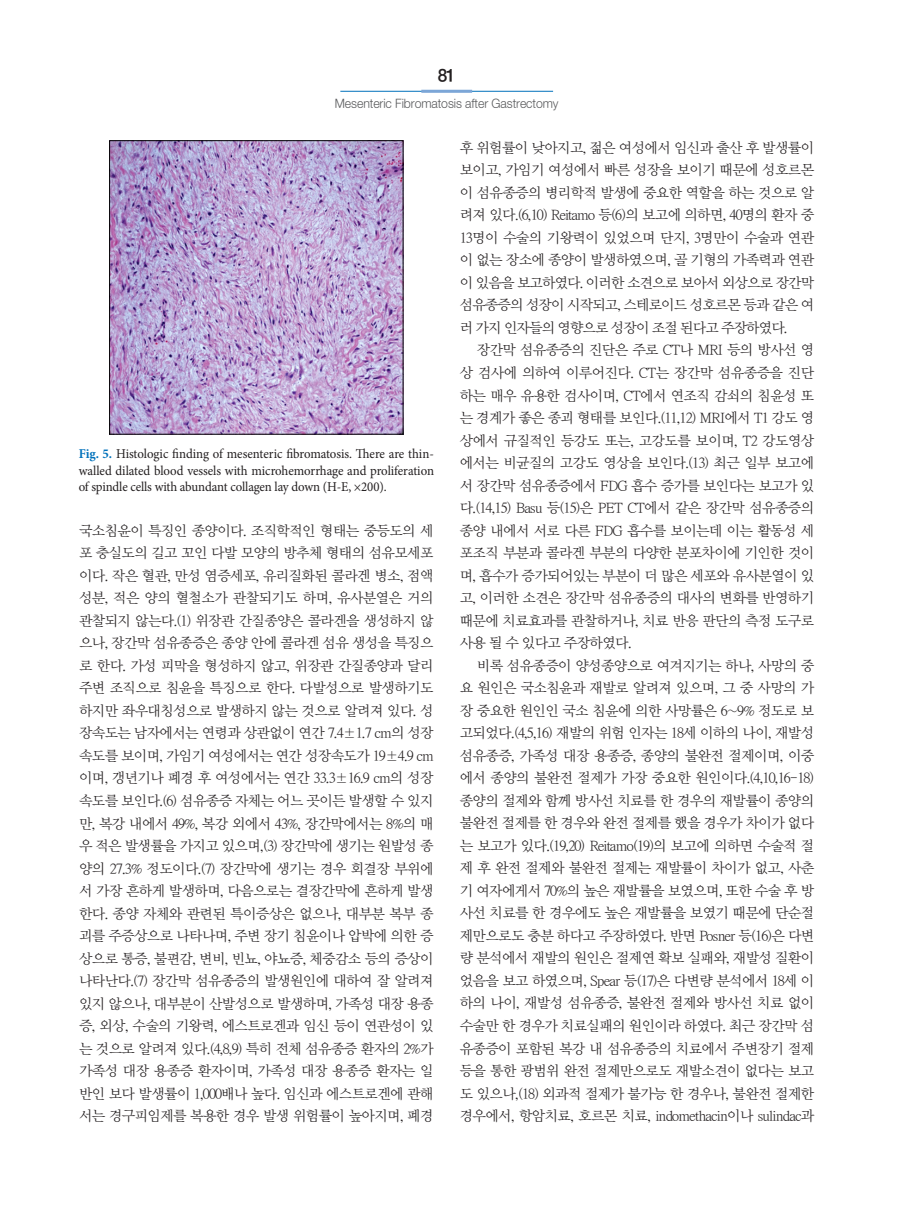
<style>
.page{position:relative;width:919px;height:1217px;background:#fff}
.page>*{position:absolute;margin:0;border:0;box-sizing:border-box;transform-origin:0 0}
.t1{font:18px "Sand Kg";color:#231f20}
.본문_바탕글{font:14.25px/22.5px "Y Mj O42";letter-spacing:-.1em;color:#231f20;text-align:justify}
.그림제목{font:13.5px/16.2px "Minion Pro";letter-spacing:-.01em;color:#231f20;text-align:justify;scale:.95 1}
.머리글_왼쪽{font:12.75px "Sand Jg";letter-spacing:-.005em;color:#57585a}
.s1{font-weight:700;color:#0071bb}
.s2{font-family:"YDIY Mj O310"}
</style>
<div class="page">
<hr style="left:340px;top:91px;width:213px;height:1px;background:#0071bb">
<div style="left:421px;top:90px;width:51px;height:3px;background:#7ca6d7;border:2px solid #7ca6d7"></div>
<img style="left:111px;top:142px;width:290px;height:290px">
<div style="left:109px;top:140px;width:294px;height:294px;border:1px solid #000"></div>
<p class="t1" style="left:438px;top:67px;width:19px">81</p>
<p class="머리글_왼쪽" style="left:335px;top:98px;width:225px">Mesenteric Fibromatosis after Gastrectomy</p>
<p class="그림제목" style="left:79px;top:446px;width:375px"><span class="s1">Fig. 5.</span> Histologic finding of mesenteric fibromatosis. There are thin&shy;walled dilated blood vessels with microhemorrhage and proliferation of spindle cells with abundant collagen lay down (H-E, ×200).</p>
<p class="본문_바탕글" style="left:79px;top:519px;width:357px">국소침윤이 특징인 종양이다. 조직학적인 형태는 중등도의 세 포 충실도의 길고 꼬인 다발 모양의 방추체 형태의 섬유모세포 이다. 작은 혈관, 만성 염증세포, 유리질화된 콜라겐 병소, 점액 성분, 적은 양의 혈철소가 관찰되기도 하며, 유사분열은 거의 관찰되지 않는다.(1) 위장관 간질종양은 콜라겐을 생성하지 않 으나, 장간막 섬유종증은 종양 안에 콜라겐 섬유 생성을 특징으 로 한다. 가성 피막을 형성하지 않고, 위장관 간질종양과 달리 주변 조직으로 침윤을 특징으로 한다. 다발성으로 발생하기도 하지만 좌우대칭성으로 발생하지 않는 것으로 알려져 있다. 성 장속도는 남자에서는 연령과 상관없이 연간 7.4±1.7 cm의 성장 속도를 보이며, 가임기 여성에서는 연간 성장속도가 19±4.9 cm 이며, 갱년기나 폐경 후 여성에서는 연간 33.3±16.9 cm의 성장 속도를 보인다.(6) 섬유종증 자체는 어느 곳이든 발생할 수 있지 만, 복강 내에서 49%, 복강 외에서 43%, 장간막에서는 8%의 매 우 적은 발생률을 가지고 있으며,(3) 장간막에 생기는 원발성 종 양의 27.3% 정도이다.(7) 장간막에 생기는 경우 회결장 부위에 서 가장 흔하게 발생하며, 다음으로는 결장간막에 흔하게 발생 한다. 종양 자체와 관련된 특이증상은 없으나, 대부분 복부 종 괴를 주증상으로 나타나며, 주변 장기 침윤이나 압박에 의한 증 상으로 통증, 불편감, 변비, 빈뇨, 야뇨증, 체중감소 등의 증상이 나타난다.(7) 장간막 섬유종증의 발생원인에 대하여 잘 알려져 있지 않으나, 대부분이 산발성으로 발생하며, 가족성 대장 용종 증, 외상, 수술의 기왕력, 에스트로겐과 임신 등이 연관성이 있 는 것으로 알려져 있다.(4,8,9) 특히 전체 섬유종증 환자의 2%가 가족성 대장 용종증 환자이며, 가족성 대장 용종증 환자는 일 반인 보다 발생률이 1,000배나 높다. 임신과 에스트로겐에 관해 서는 경구피임제를 복용한 경우 발생 위험률이 높아지며, 폐경</p>
<p class="본문_바탕글" style="left:459px;top:137px;width:357px">후 위험률이 낮아지고, 젊은 여성에서 임신과 출산 후 발생률이 보이고, 가임기 여성에서 빠른 성장을 보이기 때문에 성호르몬 이 섬유종증의 병리학적 발생에 중요한 역할을 하는 것으로 알 려져 있다.(6,10) Reitamo 등(6)의 보고에 의하면, 40명의 환자 중 13명이 수술의 기왕력이 있었으며 단지, 3명만이 수술과 연관 이 없는 장소에 종양이 발생하였으며, 골 기형의 가족력과 연관 이 있음을 보고하였다. 이러한 소견으로 보아서 외상으로 장간막 섬유종증의 성장이 시작되고, 스테로이드 성호르몬 등과 같은 여 러 가지 인자들의 영향으로 성장이 조절 된다고 주장하였다.</p>
<p class="본문_바탕글" style="left:459px;top:339px;width:357px;text-indent:17px">장간막 섬유종증의 진단은 주로 CT나 MRI 등의 방사선 영 상 검사에 의하여 이루어진다. CT는 장간막 섬유종증을 진단 하는 매우 유용한 검사이며, CT에서 연조직 감쇠의 침윤성 또 는 경계가 좋은 종괴 형태를 보인다.(11,12) MRI에서 T1 강도 영 상에서 규질적인 등강도 또는, 고강도를 보이며, T2 강도영상 에서는 비균질의 고강도 영상을 보인다.(13) 최근 일부 보고에 서 장간막 섬유종증에서 FDG 흡수 증가를 보인다는 보고가 있 다.(14,15) Basu 등(15)은 PET CT에서 같은 장간막 섬유종증의 종양 내에서 서로 다른 FDG 흡수를 보이는데 이는 활동성 세 포조직 부분과 콜라겐 부분의 다양한 분포차이에 기인한 것이 며, 흡수가 증가되어있는 부분이 더 많은 세포와 유사분열이 있 고, 이러한 소견은 장간막 섬유종증의 대사의 변화를 반영하기 때문에 치료효과를 관찰하거나, 치료 반응 판단의 측정 도구로 사용 될 수 있다고 주장하였다.</p>
<p class="본문_바탕글" style="left:459px;top:654px;width:357px;text-indent:17px">비록 섬유종증이 양성종양으로 여겨지기는 하나, 사망의 중 요 원인은 국소침윤과 재발로 알려져 있으며, 그 중 사망의 가 장 중요한 원인인 국소 침윤에 의한 사망률은 6<span class="s2">~</span>9% 정도로 보 고되었다.(4,5,16) 재발의 위험 인자는 18세 이하의 나이, 재발성 섬유종증, 가족성 대장 용종증, 종양의 불완전 절제이며, 이중 에서 종양의 불완전 절제가 가장 중요한 원인이다.(4,10,16-18) 종양의 절제와 함께 방사선 치료를 한 경우의 재발률이 종양의 불완전 절제를 한 경우와 완전 절제를 했을 경우가 차이가 없다 는 보고가 있다.(19,20) Reitamo(19)의 보고에 의하면 수술적 절 제 후 완전 절제와 불완전 절제는 재발률이 차이가 없고, 사춘 기 여자에게서 70%의 높은 재발률을 보였으며, 또한 수술 후 방 사선 치료를 한 경우에도 높은 재발률을 보였기 때문에 단순절 제만으로도 충분 하다고 주장하였다. 반면 Posner 등(16)은 다변 량 분석에서 재발의 원인은 절제연 확보 실패와, 재발성 질환이 었음을 보고 하였으며, Spear 등(17)은 다변량 분석에서 18세 이 하의 나이, 재발성 섬유종증, 불완전 절제와 방사선 치료 없이 수술만 한 경우가 치료실패의 원인이라 하였다. 최근 장간막 섬 유종증이 포함된 복강 내 섬유종증의 치료에서 주변장기 절제 등을 통한 광범위 완전 절제만으로도 재발소견이 없다는 보고 도 있으나,(18) 외과적 절제가 불가능 한 경우나, 불완전 절제한 경우에서, 항암치료, 호르몬 치료, indomethacin이나 sulindac과</p>
</div>
